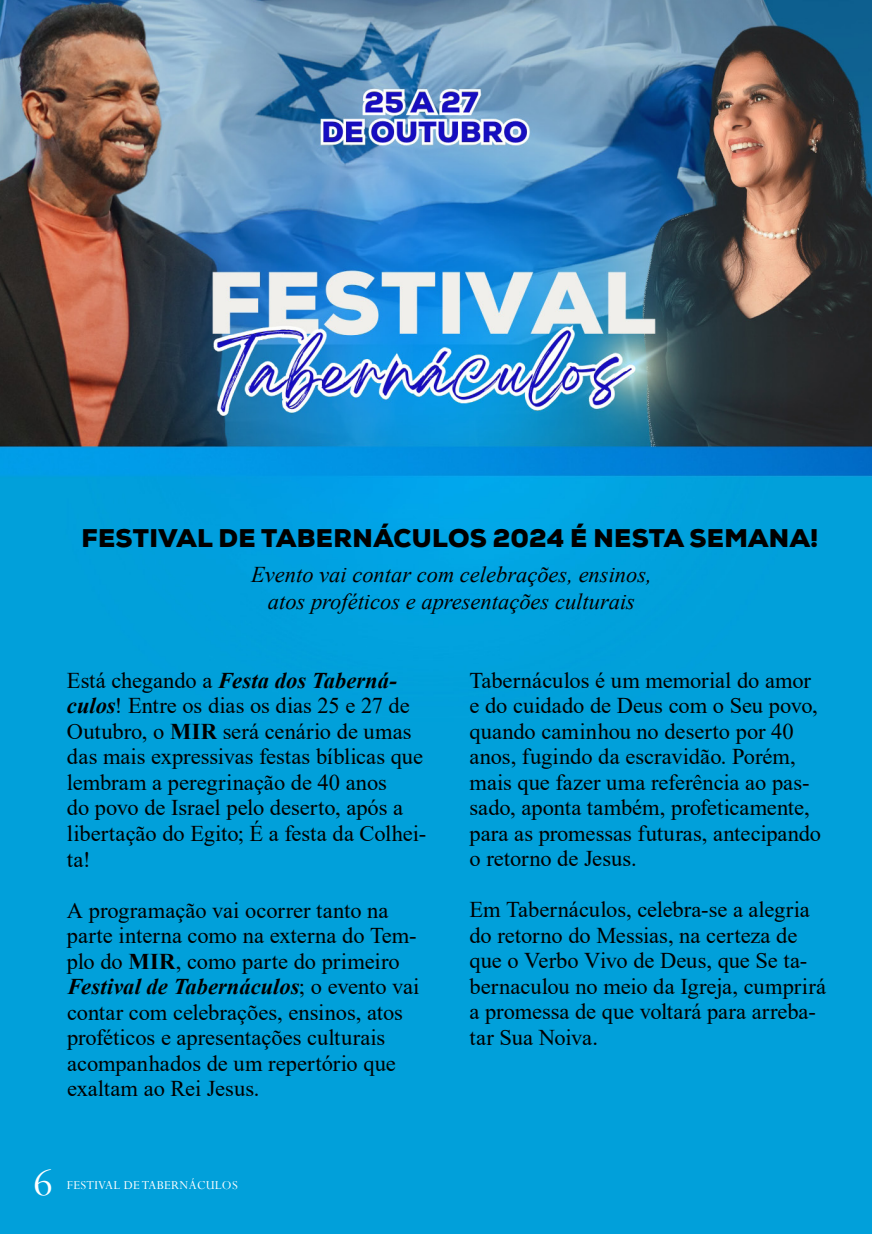
<style>
.page{position:relative;width:872px;height:1234px;background:#fff}
.page>*{position:absolute;margin:0;border:0;box-sizing:border-box;transform-origin:0 0}
.t1{font:43.5px "Perpetua";color:#fff}
.t2{font:900 25.5px "Nexa";letter-spacing:.015em;color:#000}
.t3{font:22.5px/25.5px "Times New Roman";color:#000}
.t4{font:italic 22.5px/27px "Times New Roman";color:#000;text-align:center}
.t5{font:13.5px "Perpetua";letter-spacing:.02em;color:#fff}
.s1{font-weight:700;font-style:italic}
.s2{font-weight:700}
</style>
<div class="page">
<img style="left:0;top:0;width:872px;height:1233px">
<p class="t2" style="left:81px;top:521px;width:738px">FESTIVAL DE TABERNÁCULOS 2024 É NESTA SEMANA!</p>
<p class="t4" style="left:251px;top:560px;width:402px">Evento vai contar com celebrações, ensinos, atos proféticos e apresentações culturais</p>
<p class="t3" style="left:67px;top:666px;width:361px">Está chegando a <span class="s1">Festa dos Taberná&shy;culos</span>! Entre os dias os dias 25 e 27 de<br>Outubro, o <span class="s2">MIR</span> será cenário de umas das mais expressivas festas bíblicas que lembram a peregrinação de 40 anos<br>do povo de Israel pelo deserto, após a libertação do Egito; É a festa da Colhei&shy;ta!</p>
<p class="t3" style="left:67px;top:896px;width:354px">A programação vai ocorrer tanto na parte interna como na externa do Tem&shy;plo do <span class="s2">MIR</span>, como parte do primeiro <span class="s1">Festival de Tabernáculos</span>; o evento vai contar com celebrações, ensinos, atos proféticos e apresentações culturais acompanhados de um repertório que exaltam ao Rei Jesus.</p>
<h1 class="t1" style="left:33px;top:1154px;width:21px">6</h1>
<p class="t5" style="left:67px;top:1176px;width:172px">FESTIVAL DE TABERNÁCULOS</p>
<p class="t3" style="left:469px;top:666px;width:353px">Tabernáculos é um memorial do amor e do cuidado de Deus com o Seu povo, quando caminhou no deserto por 40 anos, fugindo da escravidão. Porém, mais que fazer uma referência ao pas&shy;sado, aponta também, profeticamente, para as promessas futuras, antecipando o retorno de Jesus.</p>
<p class="t3" style="left:469px;top:896px;width:358px">Em Tabernáculos, celebra-se a alegria do retorno do Messias, na certeza de que o Verbo Vivo de Deus, que Se ta&shy;bernaculou no meio da Igreja, cumprirá a promessa de que voltará para arreba&shy;tar Sua Noiva.</p>
</div>
